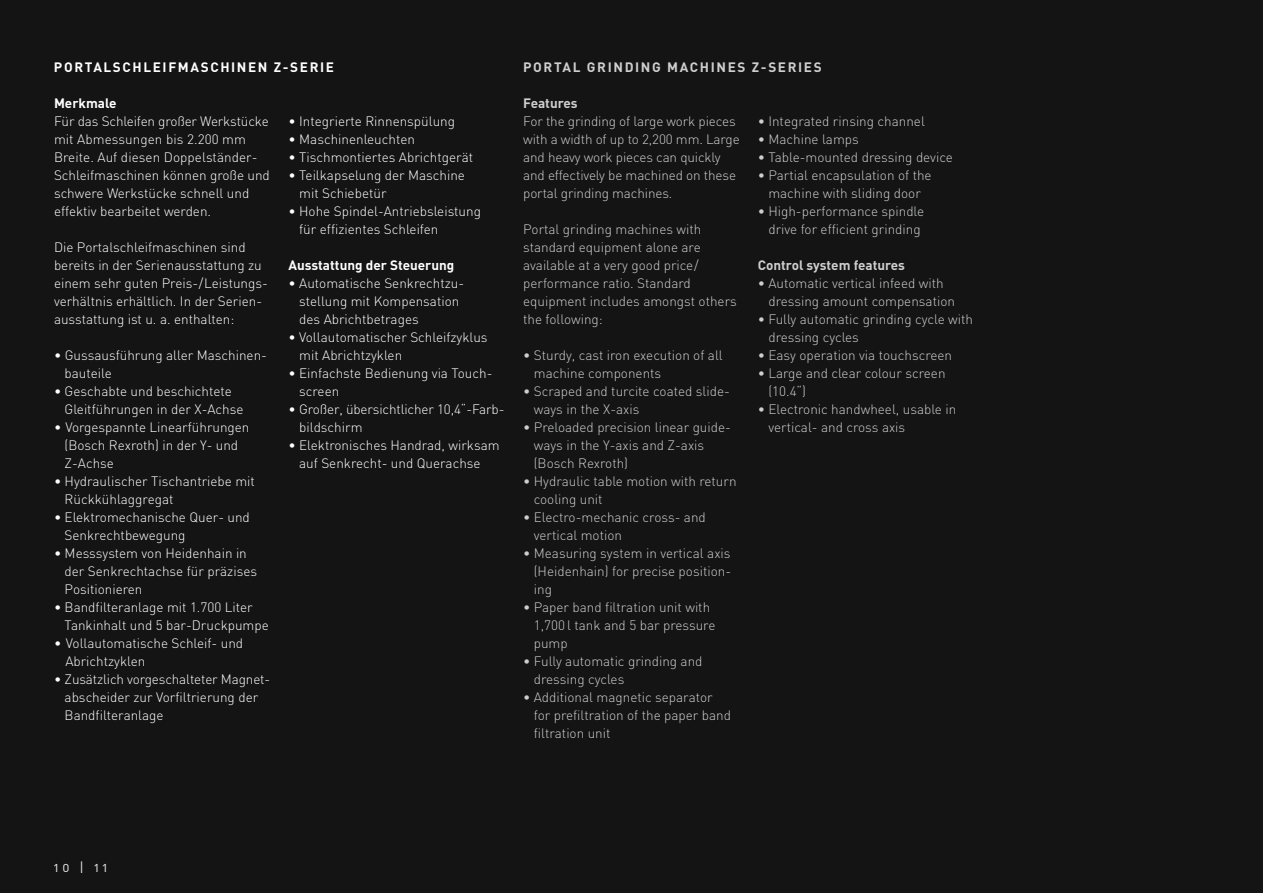
<style>
.page{position:relative;width:1263px;height:893px;background:#131413}
.page>*{position:absolute;margin:0;border:0;box-sizing:border-box;transform-origin:0 0}
.t1{font:300 13.5px/18px "DIN";color:#fff}
.t2{font:300 13.5px/18px "DIN";color:#cfcfd0}
.t3{font:700 13.5px "DIN";color:#fff}
.t4{font:700 13.5px "DIN";letter-spacing:.12em;color:#cfcfd0}
.t5{font:700 13.5px "DIN";color:#cfcfd0}
.t6{font:700 13.5px "DIN";letter-spacing:.12em;color:#fff}
.t7{font:13.5px "DIN Regular Alternate";color:#e8e8e8}
</style>
<div class="page">
<p class="t6" style="left:54px;top:58px;width:282px">PORTALSCHLEIFMASCHINEN Z-SERIE</p>
<p class="t3" style="left:54px;top:94px;width:64px">Merkmale</p>
<p class="t1" style="left:54px;top:112px;width:217px">Für das Schleifen großer Werkstücke mit Abmessungen bis 2.200 mm<br>Breite. Auf diesen Doppelständer-<br>Schleifmaschinen können große und schwere Werkstücke schnell und effektiv bearbeitet werden.</p>
<p class="t1" style="left:54px;top:238px;width:215px">Die Portalschleifmaschinen sind bereits in der Serienausstattung zu einem sehr guten Preis-/Leistungs&shy;verhältnis erhältlich. In der Serien&shy;ausstattung ist u. a. enthalten:</p>
<p class="t1" style="left:65px;top:346px;width:204px;text-indent:-11px">• Gussausführung aller Maschinen&shy;bauteile</p>
<p class="t1" style="left:65px;top:382px;width:180px;text-indent:-11px">• Geschabte und beschichtete<br>Gleitführungen in der X-Achse</p>
<p class="t1" style="left:65px;top:418px;width:186px;text-indent:-11px">• Vorgespannte Linearführungen (Bosch Rexroth) in der Y- und<br>Z-Achse</p>
<p class="t1" style="left:65px;top:472px;width:192px;text-indent:-11px">• Hydraulischer Tischantriebe mit<br>Rückkühlaggregat</p>
<p class="t1" style="left:65px;top:508px;width:187px;text-indent:-11px">• Elektromechanische Quer- und<br>Senkrechtbewegung</p>
<p class="t1" style="left:65px;top:544px;width:194px;text-indent:-11px">• Messsystem von Heidenhain in der Senkrechtachse für präzises<br>Positionieren</p>
<p class="t1" style="left:65px;top:598px;width:206px;text-indent:-11px">• Bandfilteranlage mit 1.700 Liter<br>Tankinhalt und 5 bar-Druckpumpe</p>
<p class="t1" style="left:65px;top:634px;width:179px;text-indent:-11px">• Vollautomatische Schleif- und<br>Abrichtzyklen</p>
<p class="t1" style="left:65px;top:670px;width:207px;text-indent:-11px">• Zusätzlich vorgeschalteter Magnet&shy;abscheider zur Vorfiltrierung der<br>Bandfilteranlage</p>
<p class="t1" style="left:289px;top:112px;width:168px">• Integrierte Rinnenspülung</p>
<p class="t1" style="left:289px;top:130px;width:128px">• Maschinenleuchten</p>
<p class="t1" style="left:289px;top:148px;width:186px">• Tischmontiertes Abrichtgerät</p>
<p class="t1" style="left:299px;top:166px;width:167px;text-indent:-11px">• Teilkapselung der Maschine mit Schiebetür</p>
<p class="t1" style="left:299px;top:202px;width:183px;text-indent:-11px">• Hohe Spindel-Antriebsleistung für effizientes Schleifen</p>
<p class="t3" style="left:289px;top:256px;width:167px">Ausstattung der Steuerung</p>
<p class="t1" style="left:299px;top:274px;width:166px;text-indent:-11px">• Automatische Senkrechtzu&shy;stellung mit Kompensation des Abrichtbetrages</p>
<p class="t1" style="left:299px;top:328px;width:190px;text-indent:-11px">• Vollautomatischer Schleifzyklus mit Abrichtzyklen</p>
<p class="t1" style="left:299px;top:364px;width:195px;text-indent:-11px">• Einfachste Bedienung via Touch&shy;screen</p>
<p class="t1" style="left:299px;top:400px;width:207px;text-indent:-11px">• Großer, übersichtlicher 10,4“-Farb&shy;bildschirm</p>
<p class="t1" style="left:299px;top:436px;width:202px;text-indent:-11px">• Elektronisches Handrad, wirksam auf Senkrecht- und Querachse</p>
<p class="t4" style="left:523px;top:58px;width:300px">PORTAL GRINDING MACHINES Z-SERIES</p>
<p class="t5" style="left:523px;top:94px;width:56px">Features</p>
<p class="t2" style="left:523px;top:112px;width:218px">For the grinding of large work pieces with a width of up to 2,200 mm. Large and heavy work pieces can quickly and effectively be machined on these portal grinding machines.</p>
<p class="t2" style="left:523px;top:220px;width:215px">Portal grinding machines with standard equipment alone are available at a very good price/ performance ratio. Standard equipment includes amongst others the following:</p>
<p class="t2" style="left:534px;top:346px;width:190px;text-indent:-11px">• Sturdy, cast iron execution of all machine components</p>
<p class="t2" style="left:534px;top:382px;width:198px;text-indent:-11px">• Scraped and turcite coated slide&shy;ways in the X-axis</p>
<p class="t2" style="left:534px;top:418px;width:199px;text-indent:-11px">• Preloaded precision linear guide&shy;ways in the Y-axis and Z-axis (Bosch Rexroth)</p>
<p class="t2" style="left:534px;top:472px;width:204px;text-indent:-11px">• Hydraulic table motion with return cooling unit</p>
<p class="t2" style="left:534px;top:508px;width:174px;text-indent:-11px">• Electro-mechanic cross- and vertical motion</p>
<p class="t2" style="left:534px;top:544px;width:199px;text-align:justify;text-indent:-11px">• Measuring system in vertical axis (Heidenhain) for precise position&shy;ing</p>
<p class="t2" style="left:534px;top:598px;width:183px;text-indent:-11px">• Paper band filtration unit with<br>1,700 l tank and 5 bar pressure pump</p>
<p class="t2" style="left:534px;top:652px;width:170px;text-indent:-11px">• Fully automatic grinding and dressing cycles</p>
<p class="t2" style="left:534px;top:688px;width:199px;text-indent:-11px">• Additional magnetic separator for prefiltration of the paper band filtration unit</p>
<p class="t2" style="left:758px;top:112px;width:169px">• Integrated rinsing channel</p>
<p class="t2" style="left:758px;top:130px;width:103px">• Machine lamps</p>
<p class="t2" style="left:758px;top:148px;width:197px">• Table-mounted dressing device</p>
<p class="t2" style="left:758px;top:166px;width:175px;text-align:center">• Partial encapsulation of the machine with sliding door</p>
<p class="t2" style="left:758px;top:202px;width:168px;text-align:center">• High-performance spindle drive for efficient grinding</p>
<p class="t5" style="left:758px;top:256px;width:149px">Control system features</p>
<p class="t2" style="left:768px;top:274px;width:188px;text-indent:-11px">• Automatic vertical infeed with dressing amount compensation</p>
<p class="t2" style="left:768px;top:310px;width:206px;text-indent:-11px">• Fully automatic grinding cycle with dressing cycles</p>
<p class="t2" style="left:758px;top:346px;width:196px">• Easy operation via touchscreen</p>
<p class="t2" style="left:768px;top:364px;width:179px;text-indent:-11px">• Large and clear colour screen (10.4“)</p>
<p class="t2" style="left:768px;top:400px;width:189px;text-indent:-11px">• Electronic handwheel, usable in vertical- and cross axis</p>
<p class="t7" style="left:54px;top:858px;width:55px">10 | 11</p>
</div>
